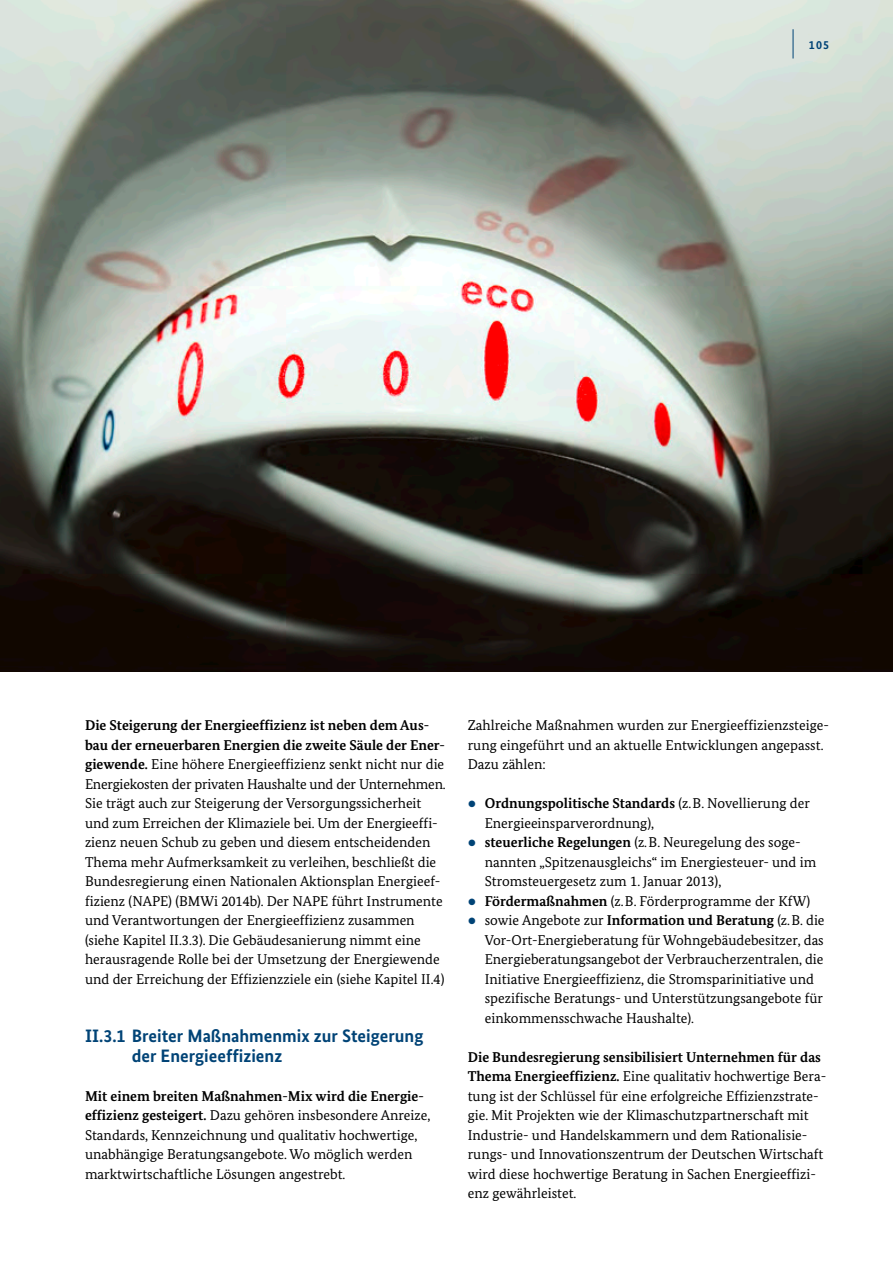
<style>
.page{position:relative;width:893px;height:1263px;background:#fff}
.page>*{position:absolute;margin:0;border:0;box-sizing:border-box;transform-origin:0 0}
.t1{font:700 18px/19.5px "Bundes Sans";color:#004376}
.t2{font:14.25px/19.5px "Bundes Serif";color:#000}
.t3{font:700 12px "Bundes Sans";color:#004376}
.s1{font-weight:700}
</style>
<div class="page">
<img style="left:0;top:0;width:893px;height:672px">
<hr style="left:793px;top:29px;width:1px;height:30px;background:#004376">
<p class="t3" style="left:809px;top:37px;width:22px">105</p>
<p class="t2" style="left:85px;top:716px;width:362px"><span class="s1">Die Steigerung der Energieeffizienz ist neben dem Aus&shy;bau der erneuerbaren Energien die zweite Säule der Ener&shy;giewende.</span> Eine höhere Energieeffizienz senkt nicht nur die Energiekosten der privaten Haushalte und der Unternehmen.<br>Sie trägt auch zur Steigerung der Versorgungssicherheit und zum Erreichen der Klimaziele bei. Um der Energieeffi&shy;zienz neuen Schub zu geben und diesem entscheidenden Thema mehr Aufmerksamkeit zu verleihen, beschließt die Bundesregierung einen Nationalen Aktionsplan Energieef&shy;fizienz (NAPE) (BMWi 2014b). Der NAPE führt Instrumente und Verantwortungen der Energieeffizienz zusammen (siehe Kapitel II.3.3). Die Gebäudesanierung nimmt eine herausragende Rolle bei der Umsetzung der Energiewende und der Erreichung der Effizienzziele ein (siehe Kapitel II.4)</p>
<h3 class="t1" style="left:132px;top:1026px;width:293px;text-indent:-47px">II.3.1 Breiter Maßnahmenmix zur Steigerung der Energieeffizienz</h3>
<p class="t2" style="left:85px;top:1086px;width:347px"><span class="s1">Mit einem breiten Maßnahmen-Mix wird die Energie&shy;effizienz gesteigert.</span> Dazu gehören insbesondere Anreize, Standards, Kennzeichnung und qualitativ hochwertige, unabhängige Beratungsangebote. Wo möglich werden marktwirtschaftliche Lösungen angestrebt.</p>
<p class="t2" style="left:468px;top:715px;width:363px">Zahlreiche Maßnahmen wurden zur Energieeffizienzsteige&shy;rung eingeführt und an aktuelle Entwicklungen angepasst.<br>Dazu zählen:</p>
<p class="t2" style="left:485px;top:794px;width:327px"><span class="s1">Ordnungspolitische Standards</span> (z.B. Novellierung der<br>Energieeinsparverordnung),</p>
<p class="t2" style="left:485px;top:833px;width:333px"><span class="s1">steuerliche Regelungen</span> (z.B. Neuregelung des soge&shy;nannten „Spitzenausgleichs“ im Energiesteuer- und im<br>Stromsteuergesetz zum 1. Januar 2013),</p>
<p class="t2" style="left:485px;top:891px;width:327px"><span class="s1">Fördermaßnahmen</span> (z.B. Förderprogramme der KfW)</p>
<p class="t2" style="left:485px;top:911px;width:341px">sowie Angebote zur <span class="s1">Information und Beratung</span> (z.B. die Vor-Ort-Energieberatung für Wohngebäudebesitzer, das Energieberatungsangebot der Verbraucherzentralen, die Initiative Energieeffizienz, die Stromsparinitiative und spezifische Beratungs- und Unterstützungsangebote für einkommensschwache Haushalte).</p>
<p class="t2" style="left:468px;top:1047px;width:360px"><span class="s1">Die Bundesregierung sensibilisiert Unternehmen für das Thema Energieeffizienz.</span> Eine qualitativ hochwertige Bera&shy;tung ist der Schlüssel für eine erfolgreiche Effizienzstrate&shy;gie. Mit Projekten wie der Klimaschutzpartnerschaft mit Industrie- und Handelskammern und dem Rationalisie&shy;rungs- und Innovationszentrum der Deutschen Wirtschaft wird diese hochwertige Beratung in Sachen Energieeffizi&shy;enz gewährleistet.</p>
</div>
